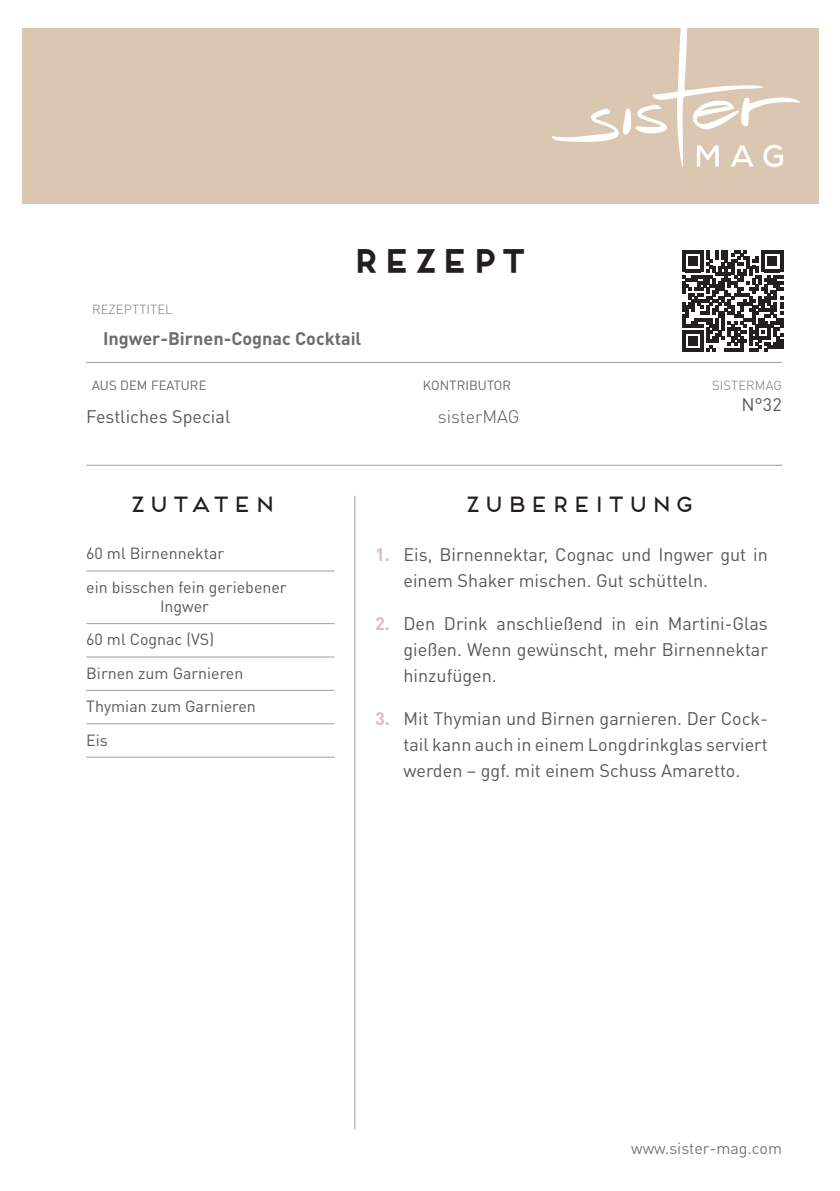
<style>
.page{position:relative;width:840px;height:1191px;background:#fff}
.page>*{position:absolute;margin:0;border:0;box-sizing:border-box;transform-origin:0 0}
.t1{font:700 31.6px "Frontage";letter-spacing:-.005em;color:#231f20}
.t2{font:22px "Frontage";color:#231f20}
.Rezeptinfos_oben{font:18px/26px "DIN Pro";color:#57585a;text-align:justify}
.Rezepttitel{font:700 18px "DIN Pro";color:#6c6d70}
.Rezeptinfos_oben-2{font:300 18px "DIN Pro";color:#57585a}
.Zutaten{font:16px/19.2px "DIN Pro";color:#57585a;text-align:center}
.t3{font:16px "DIN Pro";color:#76787b}
.t4{font:300 13px "DIN Pro";letter-spacing:.01em;color:#76787b}
.s1{font-weight:700;color:#d5bece}
</style>
<div class="page">
<div style="left:23px;top:28px;width:795px;height:176px;background:#dbc6b1"></div>
<hr style="left:86px;top:362px;width:695px;height:1px;background:#9d9fa2">
<hr style="left:86px;top:465px;width:695px;height:1px;background:#9d9fa2">
<hr style="left:354px;top:496px;width:1px;height:633px;background:#9d9fa2">
<svg style="left:682px;top:251px;width:100px;height:101px"></svg>
<svg style="left:552px;top:28px;width:247px;height:139px"></svg>
<hr style="left:86px;top:570px;width:248px;height:1px;background:#9d9fa2">
<hr style="left:86px;top:623px;width:248px;height:1px;background:#9d9fa2">
<hr style="left:86px;top:656px;width:248px;height:1px;background:#9d9fa2">
<hr style="left:86px;top:690px;width:248px;height:1px;background:#9d9fa2">
<hr style="left:86px;top:723px;width:248px;height:1px;background:#9d9fa2">
<hr style="left:86px;top:757px;width:248px;height:1px;background:#9d9fa2">
<p class="t4" style="left:92px;top:300px;width:82px">REZEPTTITEL</p>
<h1 class="t1" style="left:349px;top:241px;width:179px">REZEPT</h1>
<p class="Rezepttitel" style="left:103px;top:326px;width:260px">Ingwer-Birnen-Cognac Cocktail</p>
<p class="t4" style="left:92px;top:376px;width:116px">AUS DEM FEATURE</p>
<p class="t4" style="left:422px;top:376px;width:90px">KONTRIBUTOR</p>
<p class="Rezeptinfos_oben" style="left:86px;top:402px;width:145px">Festliches Special</p>
<p class="Rezeptinfos_oben-2" style="left:437px;top:404px;width:83px">sisterMAG</p>
<p class="t4" style="left:711px;top:376px;width:71px">SISTERMAG</p>
<p class="Rezeptinfos_oben" style="left:741px;top:390px;width:42px">N°32</p>
<p class="t2" style="left:127px;top:491px;width:150px">ZUTATEN</p>
<p class="t2" style="left:462px;top:491px;width:233px">ZUBEREITUNG</p>
<p class="Zutaten" style="left:86px;top:543px;width:139px">60 ml Birnennektar</p>
<p class="Zutaten" style="left:86px;top:577px;width:202px">ein bisschen fein geriebener<br>Ingwer</p>
<p class="Zutaten" style="left:86px;top:629px;width:129px">60 ml Cognac (VS)</p>
<p class="Zutaten" style="left:86px;top:663px;width:159px">Birnen zum Garnieren</p>
<p class="Zutaten" style="left:86px;top:696px;width:171px">Thymian zum Garnieren</p>
<p class="Zutaten" style="left:86px;top:729px;width:23px">Eis</p>
<p class="Rezeptinfos_oben" style="left:403px;top:541px;width:365px;text-indent:-28px"><span class="s1">1.</span> Eis, Birnennektar, Cognac und Ingwer gut in einem Shaker mischen. Gut schütteln.</p>
<p class="Rezeptinfos_oben" style="left:403px;top:610px;width:366px;text-indent:-28px"><span class="s1">2.</span> Den Drink anschließend in ein Martini-Glas gießen. Wenn gewünscht, mehr Birnennektar hinzufügen.</p>
<p class="Rezeptinfos_oben" style="left:403px;top:705px;width:365px;text-indent:-28px"><span class="s1">3.</span> Mit Thymian und Birnen garnieren. Der Cock&shy;tail kann auch in einem Longdrinkglas serviert werden – ggf. mit einem Schuss Amaretto.</p>
<p class="t3" style="left:630px;top:1137px;width:152px">www.sister-mag.com</p>
</div>
